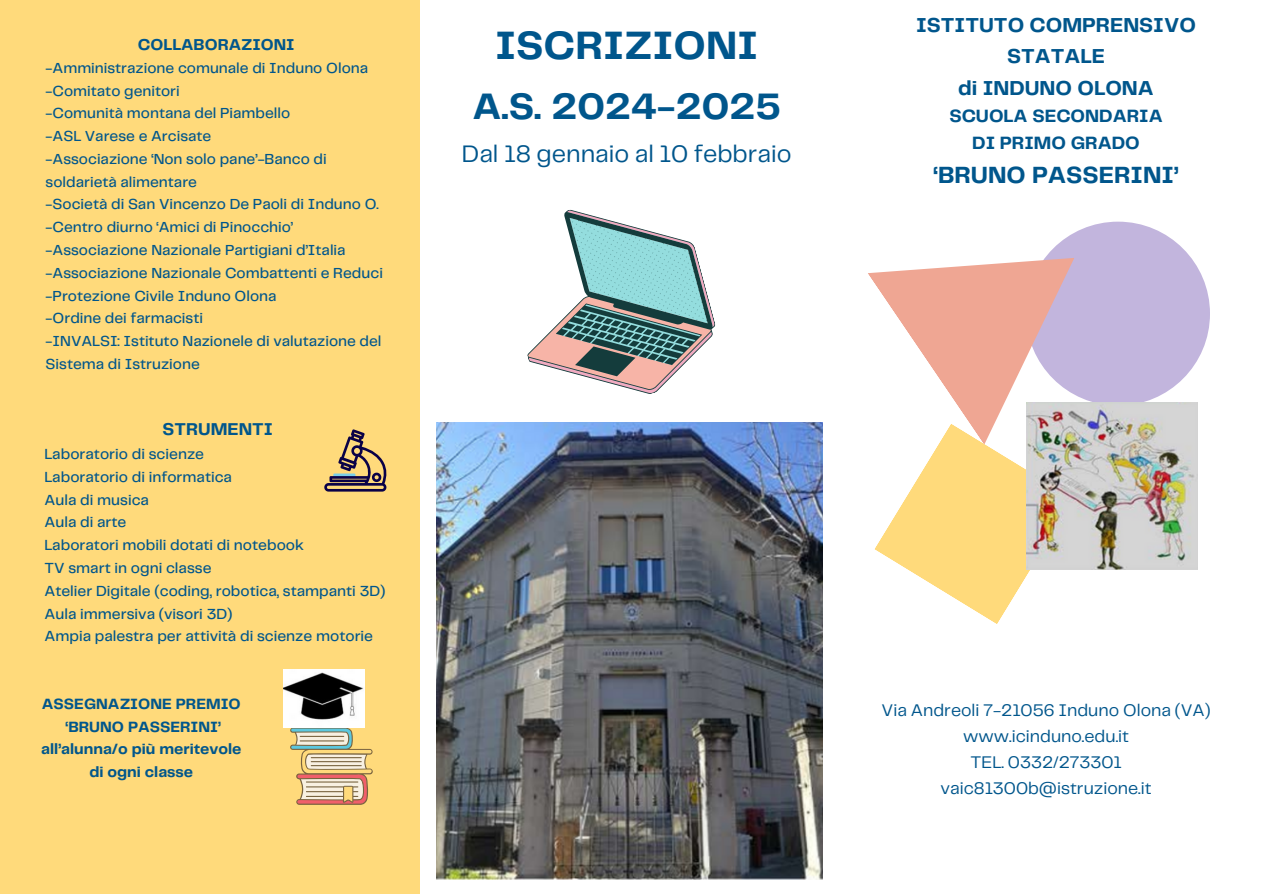
<style>
.page{position:relative;width:1263px;height:894px;background:#fff}
.page>*{position:absolute;margin:0;border:0;box-sizing:border-box;transform-origin:0 0}
.t1{font:700 41.1px "Telegraf";color:#00568c}
.t2{font:700 38.25px "Telegraf";color:#00568c}
.t3{font:24.75px "Telegraf";color:#00568c}
.t4{font:700 24.3px "Telegraf";color:#00568c}
.t5{font:700 21px/31.7px "Telegraf";color:#00568c;text-align:center}
.t6{font:700 18.45px "Telegraf";color:#00568c}
.t7{font:700 17.7px "Telegraf";color:#00568c}
.t8{font:17.55px "Telegraf";color:#00568c}
.t9{font:700 16.35px "Telegraf";color:#00568c}
.t10{font:700 15.45px/22.5px "Telegraf";color:#00568c;text-align:center}
.t11{font:500 15.15px/22.8px "Telegraf";color:#00568c}
</style>
<div class="page">
<div style="left:0;top:0;width:1263px;height:893px;background:#ffda7b"></div>
<div style="left:420px;top:0;width:418px;height:893px;background:#fff"></div>
<div style="left:838px;top:0;width:425px;height:893px;background:#fff"></div>
<div style="left:1026px;top:221px;width:184px;height:184px;background:#c2b5dd;border-radius:50%"></div>
<svg style="left:868px;top:258px;width:206px;height:366px"></svg>
<img style="left:1026px;top:402px;width:171px;height:168px">
<img style="left:437px;top:422px;width:385px;height:457px">
<svg style="left:527px;top:209px;width:189px;height:185px"></svg>
<svg style="left:290px;top:716px;width:83px;height:88px"></svg>
<img style="left:283px;top:669px;width:81px;height:58px">
<svg style="left:324px;top:429px;width:63px;height:62px"></svg>
<p class="t9" style="left:138px;top:38px;width:158px">COLLABORAZIONI</p>
<p class="t11" style="left:46px;top:57px;width:324px">-Amministrazione comunale di Induno Olona</p>
<p class="t11" style="left:46px;top:80px;width:136px">-Comitato genitori</p>
<p class="t11" style="left:46px;top:103px;width:246px">-Comunità montana del Piambello</p>
<p class="t11" style="left:46px;top:125px;width:167px">-ASL Varese e Arcisate</p>
<p class="t11" style="left:46px;top:148px;width:283px">-Associazione ‘Non solo pane’-Banco di soldarietà alimentare</p>
<p class="t11" style="left:46px;top:194px;width:335px">-Società di San Vincenzo De Paoli di Induno O.</p>
<p class="t11" style="left:46px;top:216px;width:249px">-Centro diurno ‘Amici di Pinocchio’</p>
<p class="t11" style="left:46px;top:239px;width:301px">-Associazione Nazionale Partigiani d’Italia</p>
<p class="t11" style="left:46px;top:262px;width:339px">-Associazione Nazionale Combattenti e Reduci</p>
<p class="t11" style="left:46px;top:285px;width:232px">-Protezione Civile Induno Olona</p>
<p class="t11" style="left:46px;top:307px;width:159px">-Ordine dei farmacisti</p>
<p class="t11" style="left:46px;top:330px;width:337px">-INVALSI: Istituto Nazionele di valutazione del<br>Sistema di Istruzione</p>
<p class="t7" style="left:163px;top:422px;width:112px">STRUMENTI</p>
<p class="t11" style="left:45px;top:443px;width:161px">Laboratorio di scienze</p>
<p class="t11" style="left:45px;top:466px;width:189px">Laboratorio di informatica</p>
<p class="t11" style="left:45px;top:489px;width:106px">Aula di musica</p>
<p class="t11" style="left:45px;top:511px;width:83px">Aula di arte</p>
<p class="t11" style="left:45px;top:534px;width:261px">Laboratori mobili dotati di notebook</p>
<p class="t11" style="left:45px;top:557px;width:169px">TV smart in ogni classe</p>
<p class="t11" style="left:45px;top:580px;width:343px">Atelier Digitale (coding, robotica, stampanti 3D)</p>
<p class="t11" style="left:45px;top:602px;width:190px">Aula immersiva (visori 3D)</p>
<p class="t11" style="left:45px;top:625px;width:330px">Ampia palestra per attività di scienze motorie</p>
<p class="t10" style="left:42px;top:693px;width:200px">ASSEGNAZIONE PREMIO</p>
<p class="t10" style="left:66px;top:715px;width:157px">‘BRUNO PASSERINI’</p>
<p class="t10" style="left:41px;top:738px;width:202px">all’alunna/o più meritevole di ogni classe</p>
<p class="t1" style="left:495px;top:28px;width:265px">ISCRIZIONI</p>
<p class="t2" style="left:472px;top:90px;width:310px">A.S. 2024-2025</p>
<p class="t3" style="left:462px;top:143px;width:331px">Dal 18 gennaio al 10 febbraio</p>
<p class="t5" style="left:916px;top:10px;width:281px">ISTITUTO COMPRENSIVO<br>STATALE</p>
<p class="t5" style="left:958px;top:73px;width:197px">di INDUNO OLONA</p>
<p class="t6" style="left:949px;top:108px;width:215px">SCUOLA SECONDARIA</p>
<p class="t6" style="left:972px;top:135px;width:169px">DI PRIMO GRADO</p>
<p class="t4" style="left:934px;top:165px;width:246px">‘BRUNO PASSERINI’</p>
<p class="t8" style="left:881px;top:702px;width:331px">Via Andreoli 7-21056 Induno Olona (VA)</p>
<p class="t8" style="left:963px;top:728px;width:167px">www.icinduno.edu.it</p>
<p class="t8" style="left:970px;top:754px;width:153px">TEL. 0332/273301</p>
<p class="t8" style="left:940px;top:780px;width:213px">vaic81300b@istruzione.it</p>
</div>
